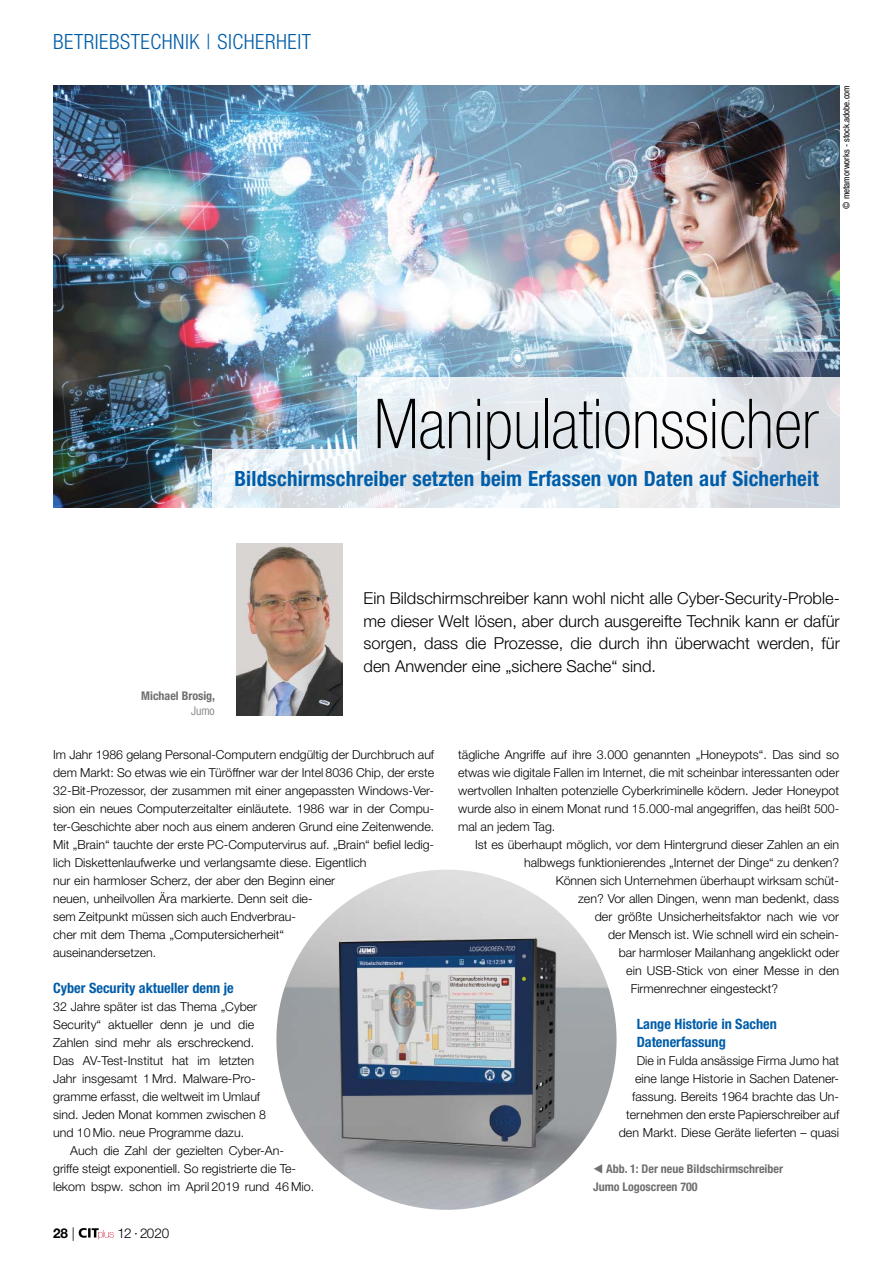
<style>
.page{position:relative;width:893px;height:1263px;background:#fff}
.page>*{position:absolute;margin:0;border:0;box-sizing:border-box;transform-origin:0 0}
.t1{font:100 condensed 69px "Helvetica Neue LT Std";color:#000}
.t2{font:700 condensed 21px "Helvetica Neue LT Std";letter-spacing:.01em;color:#005da9}
.t3{font:300 condensed 21px "Helvetica Neue LT Std";letter-spacing:.025em;color:#005da9}
.t4{font:300 16.5px/22.5px "Helvetica Neue LT Std";color:#000;text-align:justify}
.t5{font:700 condensed 14.25px/18px "Helvetica Neue LT Std";color:#005da9}
.t6{font:300 13.5px "Helvetica Neue LT Std";letter-spacing:-.03em;color:#000}
.t7{font:700 13.5px "Helvetica Neue LT Std";color:#000}
.t8{font:300 12.3px/18px "Helvetica Neue LT Std";color:#000}
.t9{font:700 condensed 12px/18px "Helvetica Neue LT Std";color:#706f6f}
.t10{font:300 condensed 12px "Helvetica Neue LT Std";color:#706f6f}
.t11{font:condensed 9px "Helvetica Neue LT Std";color:#000}
.s1{font-weight:300}
</style>
<div class="page">
<img style="left:53px;top:85px;width:787px;height:423px">
<svg style="left:213px;top:378px;width:627px;height:130px;fill:#e3eaef"></svg>
<img style="left:236px;top:543px;width:106px;height:172px">
<img style="left:53px;top:85px;width:303px;height:363px">
<img style="left:276px;top:870px;width:341px;height:340px;border-radius:170px">
<svg style="left:79px;top:1228px;width:35px;height:11px"></svg>
<h2 class="t3" style="left:53px;top:29px;width:259px">BETRIEBSTECHNIK | SICHERHEIT</h2>
<p class="t11" style="left:841px;top:209px;width:125px;rotate:-90deg">© metamorworks - stock.adobe.com</p>
<h1 class="t1" style="left:374px;top:385px;width:446px">Manipulationssicher</h1>
<h2 class="t2" style="left:234px;top:466px;width:586px">Bildschirmschreiber setzten beim Erfassen von Daten auf Sicherheit</h2>
<p class="t9" style="left:141px;top:687px;width:75px">Michael Brosig,</p>
<p class="t10" style="left:191px;top:704px;width:25px">JUMO</p>
<p class="t4" style="left:364px;top:587px;width:478px">Ein Bildschirmschreiber kann wohl nicht alle Cyber-Security-Proble&shy;me dieser Welt lösen, aber durch ausgereifte Technik kann er dafür sorgen, dass die Prozesse, die durch ihn überwacht werden, für den Anwender eine „sichere Sache“ sind.</p>
<p class="t8" style="left:53px;top:746px;width:383px">Im Jahr 1986 gelang Personal-Computern endgültig der Durchbruch auf dem Markt: So etwas wie ein Türöffner war der Intel 8036 Chip, der erste 32-Bit-Prozessor, der zusammen mit einer angepassten Windows-Ver&shy;sion ein neues Computerzeitalter einläutete. 1986 war in der Compu&shy;ter-Geschichte aber noch aus einem anderen Grund eine Zeitenwende.<br>Mit „Brain“ tauchte der erste PC-Computervirus auf. „Brain“ befiel ledig&shy;lich Diskettenlaufwerke und verlangsamte diese. Eigentlich<br>nur ein harmloser Scherz, der aber den Beginn einer<br>neuen, unheilvollen Ära markierte. Denn seit die-<br>sem Zeitpunkt müssen sich auch Endverbrau-<br>cher mit dem Thema „Computersicherheit“<br>auseinandersetzen.</p>
<p class="t5" style="left:53px;top:979px;width:182px">Cyber Security aktueller denn je</p>
<p class="t8" style="left:53px;top:997px;width:214px">32 Jahre später ist das Thema „Cyber Security“ aktueller denn je und die Zahlen sind mehr als erschreckend.<br>Das AV-Test-Institut hat im letzten Jahr insgesamt 1 Mrd. Malware-Pro&shy;gramme erfasst, die weltweit im Umlauf sind. Jeden Monat kommen zwischen 8 und 10 Mio. neue Programme dazu.</p>
<p class="t8" style="left:53px;top:1141px;width:262px;text-indent:17px">Auch die Zahl der gezielten Cyber-An-<br>griffe steigt exponentiell. So registrierte die Te&shy;lekom bspw. schon im April 2019 rund 46 Mio.</p>
<p class="t7" style="left:53px;top:1224px;width:23px">28 <span class="s1">|</span></p>
<p class="t6" style="left:118px;top:1224px;width:53px">12 · 2020</p>
<p class="t8" style="left:458px;top:746px;width:383px;text-align:justify">tägliche Angriffe auf ihre 3.000 genannten „Honeypots“. Das sind so etwas wie digitale Fallen im Internet, die mit scheinbar interessanten oder wertvollen Inhalten potenzielle Cyberkriminelle ködern. Jeder Honeypot wurde also in einem Monat rund 15.000-mal angegriffen, das heißt 500- mal an jedem Tag.</p>
<p class="t8" style="left:475px;top:836px;width:366px">Ist es überhaupt möglich, vor dem Hintergrund dieser Zahlen an ein</p>
<p class="t8" style="left:524px;top:854px;width:316px">halbwegs funktionierendes „Internet der Dinge“ zu denken?</p>
<p class="t8" style="left:556px;top:872px;width:285px">Können sich Unternehmen überhaupt wirksam schüt-</p>
<p class="t8" style="left:578px;top:889px;width:263px">zen? Vor allen Dingen, wenn man bedenkt, dass</p>
<p class="t8" style="left:595px;top:907px;width:246px">der größte Unsicherheitsfaktor nach wie vor</p>
<p class="t8" style="left:608px;top:925px;width:232px">der Mensch ist. Wie schnell wird ein schein-</p>
<p class="t8" style="left:619px;top:943px;width:222px">bar harmloser Mailanhang angeklickt oder</p>
<p class="t8" style="left:626px;top:961px;width:214px">ein USB-Stick von einer Messe in den</p>
<p class="t8" style="left:631px;top:979px;width:149px">Firmenrechner eingesteckt?</p>
<p class="t5" style="left:637px;top:1015px;width:142px">Lange Historie in Sachen<br>Datenerfassung</p>
<p class="t8" style="left:619px;top:1051px;width:222px;text-align:right">Die in Fulda ansässige Firma Jumo hat eine lange Historie in Sachen Datener&shy;fassung. Bereits 1964 brachte das Un&shy;ternehmen den erste Papierschreiber auf den Markt. Diese Geräte lieferten – quasi</p>
<p class="t9" style="left:593px;top:1159px;width:191px">◀ Abb. 1: Der neue Bildschirmschreiber<br>Jumo Logoscreen 700</p>
</div>
